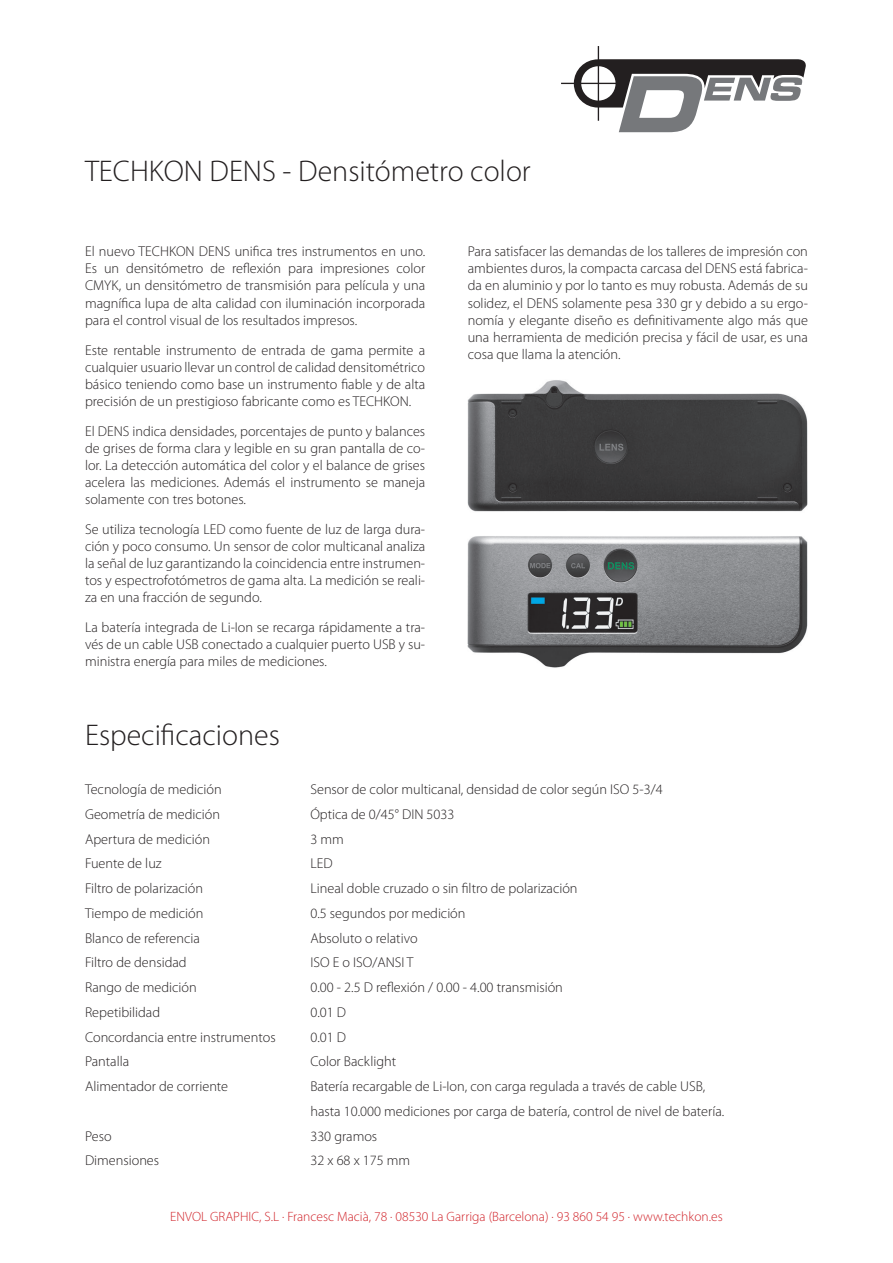
<style>
.page{position:relative;width:893px;height:1263px;background:#fff}
.page>*{position:absolute;margin:0;border:0;box-sizing:border-box;transform-origin:0 0}
.t1{font:300 30px "Myriad Pro";color:#231f20}
.t2{font:300 14.25px/17.1px "Myriad Pro";color:#231f20;text-align:justify}
.t3{font:300 13.5px "Myriad Pro";color:#d1232a}
</style>
<div class="page">
<svg style="left:561px;top:46px;width:245px;height:86px"></svg>
<img style="left:468px;top:536px;width:339px;height:132px">
<img style="left:468px;top:380px;width:340px;height:132px">
<p class="t1" style="left:85px;top:155px;width:447px">TECHKON DENS - Densitómetro color</p>
<p class="t2" style="left:85px;top:243px;width:342px">El nuevo TECHKON DENS unifica tres instrumentos en uno.<br>Es un densitómetro de reflexión para impresiones color CMYK, un densitómetro de transmisión para película y una magnífica lupa de alta calidad con iluminación incorporada para el control visual de los resultados impresos.</p>
<p class="t2" style="left:85px;top:341px;width:342px">Este rentable instrumento de entrada de gama permite a cualquier usuario llevar un control de calidad densitométrico básico teniendo como base un instrumento fiable y de alta precisión de un prestigioso fabricante como es TECHKON.</p>
<p class="t2" style="left:85px;top:423px;width:342px">El DENS indica densidades, porcentajes de punto y balances de grises de forma clara y legible en su gran pantalla de co&shy;lor. La detección automática del color y el balance de grises acelera las mediciones. Además el instrumento se maneja solamente con tres botones.</p>
<p class="t2" style="left:85px;top:521px;width:342px">Se utiliza tecnología LED como fuente de luz de larga dura&shy;ción y poco consumo. Un sensor de color multicanal analiza la señal de luz garantizando la coincidencia entre instrumen&shy;tos y espectrofotómetros de gama alta. La medición se reali&shy;za en una fracción de segundo.</p>
<p class="t2" style="left:85px;top:619px;width:342px">La batería integrada de Li-Ion se recarga rápidamente a tra&shy;vés de un cable USB conectado a cualquier puerto USB y su&shy;ministra energía para miles de mediciones.</p>
<p class="t1" style="left:85px;top:719px;width:196px">Especificaciones</p>
<p class="t2" style="left:468px;top:243px;width:342px">Para satisfacer las demandas de los talleres de impresión con ambientes duros, la compacta carcasa del DENS está fabrica&shy;da en aluminio y por lo tanto es muy robusta. Además de su solidez, el DENS solamente pesa 330 gr y debido a su ergo&shy;nomía y elegante diseño es definitivamente algo más que una herramienta de medición precisa y fácil de usar, es una cosa que llama la atención.</p>
<p class="t2" style="left:85px;top:781px;width:138px">Tecnología de medición</p>
<p class="t2" style="left:85px;top:806px;width:136px">Geometría de medición</p>
<p class="t2" style="left:85px;top:830px;width:127px">Apertura de medición</p>
<p class="t2" style="left:85px;top:855px;width:78px">Fuente de luz</p>
<p class="t2" style="left:85px;top:880px;width:120px">Filtro de polarización</p>
<p class="t2" style="left:85px;top:905px;width:120px">Tiempo de medición</p>
<p class="t2" style="left:85px;top:929px;width:116px">Blanco de referencia</p>
<p class="t2" style="left:85px;top:954px;width:103px">Filtro de densidad</p>
<p class="t2" style="left:85px;top:979px;width:113px">Rango de medición</p>
<p class="t2" style="left:85px;top:1004px;width:77px">Repetibilidad</p>
<p class="t2" style="left:85px;top:1028px;width:192px">Concordancia entre instrumentos</p>
<p class="t2" style="left:85px;top:1053px;width:46px">Pantalla</p>
<p class="t2" style="left:85px;top:1078px;width:145px">Alimentador de corriente</p>
<p class="t2" style="left:85px;top:1127px;width:28px">Peso</p>
<p class="t2" style="left:85px;top:1152px;width:76px">Dimensiones</p>
<p class="t2" style="left:310px;top:781px;width:354px">Sensor de color multicanal, densidad de color según ISO 5-3/4</p>
<p class="t2" style="left:310px;top:806px;width:145px">Óptica de 0/45° DIN 5033</p>
<p class="t2" style="left:310px;top:830px;width:35px">3 mm</p>
<p class="t2" style="left:310px;top:855px;width:24px">LED</p>
<p class="t2" style="left:310px;top:880px;width:269px">Lineal doble cruzado o sin filtro de polarización</p>
<p class="t2" style="left:310px;top:905px;width:157px">0.5 segundos por medición</p>
<p class="t2" style="left:310px;top:929px;width:109px">Absoluto o relativo</p>
<p class="t2" style="left:310px;top:954px;width:105px">ISO E o ISO/ANSI T</p>
<p class="t2" style="left:310px;top:979px;width:254px">0.00 - 2.5 D reflexión / 0.00 - 4.00 transmisión</p>
<p class="t2" style="left:310px;top:1004px;width:37px">0.01 D</p>
<p class="t2" style="left:310px;top:1028px;width:37px">0.01 D</p>
<p class="t2" style="left:310px;top:1053px;width:87px">Color Backlight</p>
<p class="t2" style="left:310px;top:1078px;width:396px">Batería recargable de Li-Ion, con carga regulada a través de cable USB,</p>
<p class="t2" style="left:310px;top:1103px;width:415px">hasta 10.000 mediciones por carga de batería, control de nivel de batería.</p>
<p class="t2" style="left:310px;top:1127px;width:68px">330 gramos</p>
<p class="t2" style="left:310px;top:1152px;width:101px">32 x 68 x 175 mm</p>
<p class="t3" style="left:170px;top:1209px;width:554px">ENVOL GRAPHIC, S.L · Francesc Macià, 78 · 08530 La Garriga (Barcelona) · 93 860 54 95 · www.techkon.es</p>
</div>
